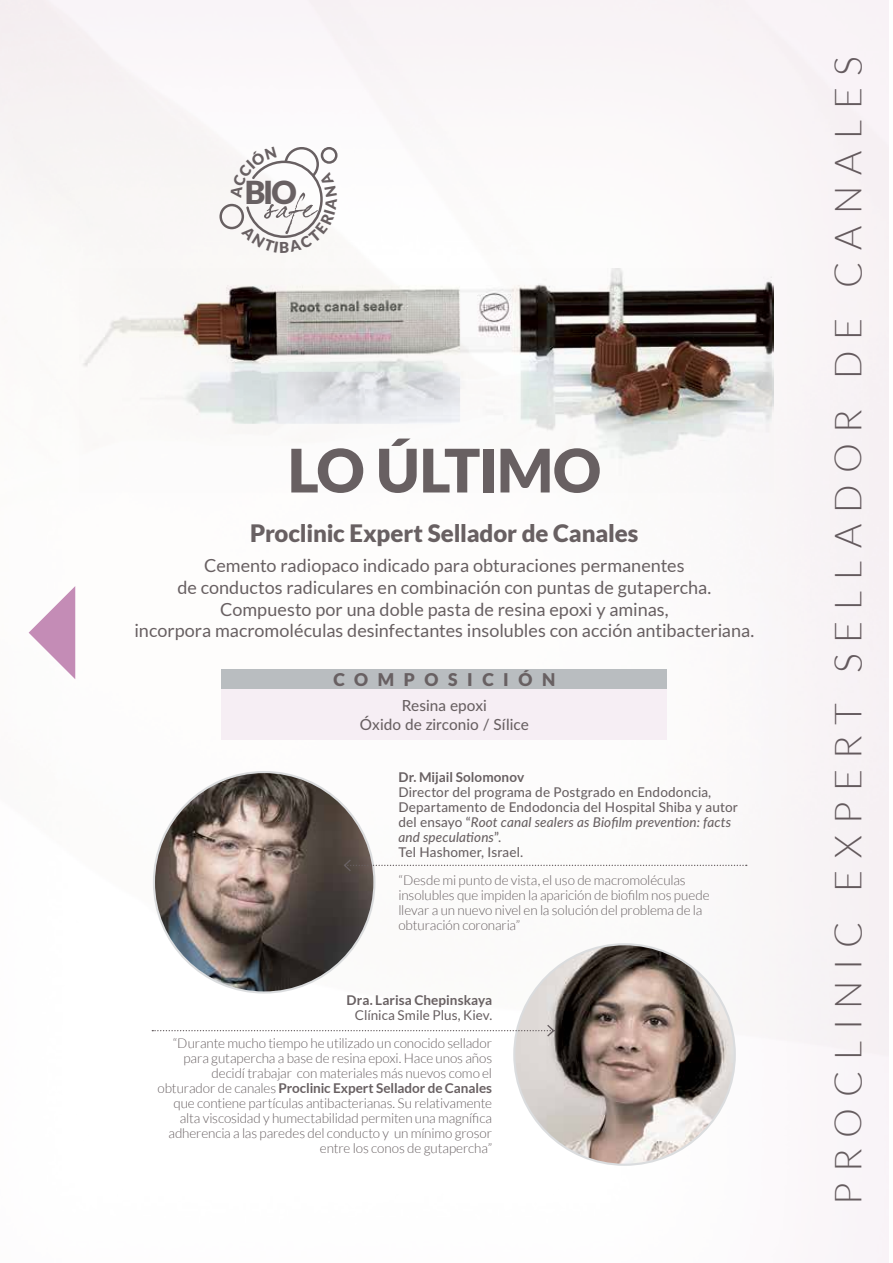
<style>
.page{position:relative;width:893px;height:1263px;background:#fff}
.page>*{position:absolute;margin:0;border:0;box-sizing:border-box;transform-origin:0 0}
.t1{font:900 60px "Lato";letter-spacing:-.02em;color:#686062}
.t2{font:300 37.5px "Lato";letter-spacing:.295em;color:#686062}
.t3{font:900 31.65px "Lato";color:#686062}
.t4{font:900 24px "Lato";letter-spacing:-.01em;color:#686062}
.t5{font:18px/21.6px "Lato";color:#686062;text-align:center}
.t6{font:900 17.55px "Lato";letter-spacing:.55em;color:#686062}
.t7{font:500 15.3px/18.6px "Lato";color:#686062;text-align:center}
.t8{font:300 13.5px/15px "Lato";letter-spacing:-.01em;color:#686062}
.t9{font:500 13.5px/15px "Lato";letter-spacing:.01em;color:#686062}
.t10{font:700 13.5px "Lato";letter-spacing:.005em;color:#686062}
.t11{font:13.5px "Lato";color:#686062}
.s1{font-style:italic}
.s2{font-weight:700}
</style>
<div class="page">
<div style="left:0;top:0;width:889px;height:1263px;background:#fcfbfa"></div>
<img style="left:83px;top:268px;width:690px;height:190px">
<svg style="left:29px;top:586px;width:46px;height:93px"></svg>
<img style="left:154px;top:772px;width:220px;height:220px;border-radius:110px">
<img style="left:514px;top:944px;width:221px;height:221px;border-radius:110px">
<div style="left:222px;top:669px;width:445px;height:20px;background:#b9bdc0"></div>
<div style="left:222px;top:689px;width:445px;height:50px;background:#f6eef4"></div>
<div style="left:219px;top:204px;width:25px;height:25px;border:2px solid #686062;border-radius:50%"></div>
<svg style="left:343px;top:858px;width:404px;height:15px"></svg>
<svg style="left:152px;top:1023px;width:403px;height:15px"></svg>
<svg style="left:230px;top:147px;width:107px;height:91px"></svg>
<h3 class="t3" style="left:245px;top:174px;width:53px">BIO</h3>
<h1 class="t1" style="left:288px;top:435px;width:315px">LO ÚLTIMO</h1>
<h3 class="t4" style="left:250px;top:519px;width:390px">Proclinic Expert Sellador de Canales</h3>
<p class="t5" style="left:134px;top:555px;width:621px">Cemento radiopaco indicado para obturaciones permanentes<br>de conductos radiculares en combinación con puntas de gutapercha.<br>Compuesto por una doble pasta de resina epoxi y aminas,<br>incorpora macromoléculas desinfectantes insolubles con acción antibacteriana.</p>
<p class="t6" style="left:333px;top:669px;width:223px">COMPOSICIÓN</p>
<p class="t7" style="left:360px;top:695px;width:170px">Resina epoxi<br>Óxido de zirconio / Sílice</p>
<p class="t10" style="left:398px;top:769px;width:127px">Dr. Mijail Solomonov</p>
<p class="t9" style="left:398px;top:784px;width:341px">Director del programa de Postgrado en Endodoncia, Departamento de Endodoncia del Hospital Shiba y autor del ensayo “<span class="s1">Root canal sealers as Biofilm prevention: facts and speculations</span>”.<br>Tel Hashomer, Israel.</p>
<p class="t8" style="left:398px;top:872px;width:313px">“Desde mi punto de vista, el uso de macromoléculas insolubles que impiden la aparición de biofilm nos puede llevar a un nuevo nivel en la solución del problema de la obturación coronaria”</p>
<p class="t10" style="left:347px;top:992px;width:147px">Dra. Larisa Chepinskaya</p>
<p class="t11" style="left:355px;top:1007px;width:139px">Clínica Smile Plus, Kiev.</p>
<p class="t8" style="left:157px;top:1035px;width:336px;text-align:right">“Durante mucho tiempo he utilizado un conocido sellador para gutapercha a base de resina epoxi. Hace unos años decidí trabajar con materiales más nuevos como el obturador de canales <span class="s2">Proclinic Expert Sellador de Canales </span>que contiene partículas antibacterianas. Su relativamente alta viscosidad y humectabilidad permiten una magnífica adherencia a las paredes del conducto y un mínimo grosor entre los conos de gutapercha”</p>
<h2 class="t2" style="left:828px;top:1204px;width:1149px;rotate:-90deg">PROCLINIC EXPERT SELLADOR DE CANALES</h2>
</div>
